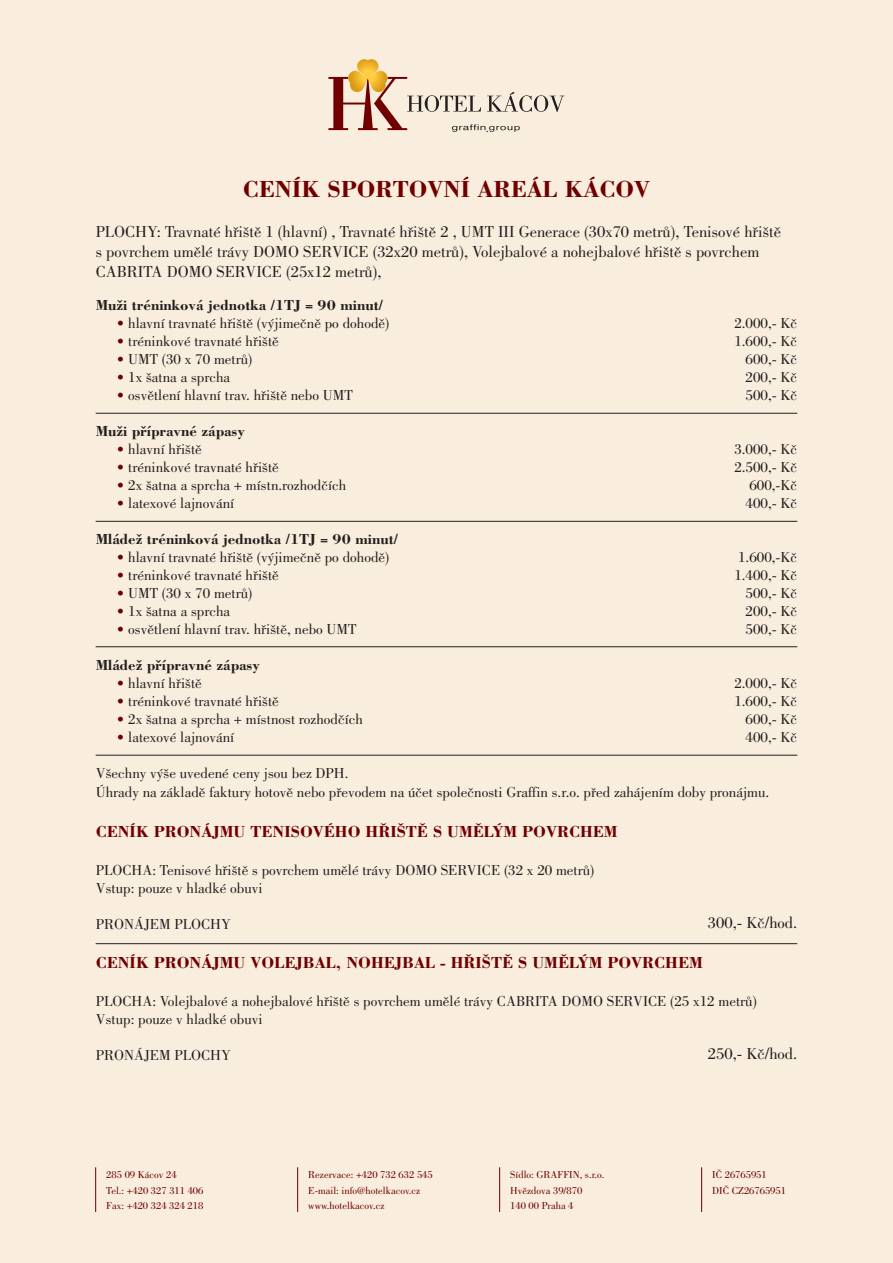
<style>
.page{position:relative;width:893px;height:1263px;background:#f9eddd}
.page>*{position:absolute;margin:0;border:0;box-sizing:border-box;transform-origin:0 0}
.t1{font:700 24px "Bodoni CE";color:#700000}
.t2{font:16.5px/19.8px "Bodoni CE";color:#231f20}
.t3{font:700 16.5px "Bodoni CE";color:#700000}
.t4{font:15px/18px "Bodoni CE";color:#231f20;text-align:right}
.t5{font:700 15px "Bodoni CE";color:#231f20}
.t6{font:10.5px/15.8px "Bodoni CE";color:#700000}
.s1{color:#700000}
</style>
<div class="page">
<hr style="left:701px;top:1167px;width:1px;height:45px;background:#700000">
<hr style="left:499px;top:1167px;width:1px;height:45px;background:#700000">
<hr style="left:297px;top:1167px;width:1px;height:45px;background:#700000">
<hr style="left:95px;top:1167px;width:1px;height:45px;background:#700000">
<svg style="left:328px;top:59px;width:236px;height:73px"></svg>
<hr style="left:96px;top:413px;width:701px;height:1px;background:#231f20">
<hr style="left:96px;top:646px;width:701px;height:1px;background:#231f20">
<hr style="left:96px;top:755px;width:701px;height:1px;background:#231f20">
<hr style="left:96px;top:943px;width:701px;height:1px;background:#231f20">
<hr style="left:96px;top:521px;width:701px;height:1px;background:#231f20">
<h1 class="t1" style="left:243px;top:180px;width:409px">CENÍK SPORTOVNÍ AREÁL KÁCOV</h1>
<p class="t2" style="left:96px;top:223px;width:687px">PLOCHY: Travnaté hřiště 1 (hlavní) , Travnaté hřiště 2 , UMT III Generace (30x70 metrů), Tenisové hřiště s povrchem umělé trávy DOMO SERVICE (32x20 metrů), Volejbalové a nohejbalové hřiště s povrchem<br>CABRITA DOMO SERVICE (25x12 metrů),</p>
<p class="t5" style="left:96px;top:298px;width:289px">Muži tréninková jednotka /1TJ = 90 minut/</p>
<p class="t4" style="left:117px;top:314px;width:274px"><span class="s1">•</span> hlavní travnaté hřiště (výjimečně po dohodě)</p>
<p class="t4" style="left:117px;top:332px;width:164px"><span class="s1">•</span> tréninkové travnaté hřiště</p>
<p class="t4" style="left:117px;top:350px;width:137px"><span class="s1">•</span> UMT (30 x 70 metrů)</p>
<p class="t4" style="left:117px;top:368px;width:115px"><span class="s1">•</span> 1x šatna a sprcha</p>
<p class="t4" style="left:117px;top:386px;width:237px"><span class="s1">•</span> osvětlení hlavní trav. hřiště nebo UMT</p>
<p class="t5" style="left:96px;top:424px;width:151px">Muži přípravné zápasy</p>
<p class="t4" style="left:117px;top:440px;width:86px"><span class="s1">•</span> hlavní hřiště</p>
<p class="t4" style="left:117px;top:458px;width:164px"><span class="s1">•</span> tréninkové travnaté hřiště</p>
<p class="t4" style="left:117px;top:476px;width:231px"><span class="s1">•</span> 2x šatna a sprcha + místn.rozhodčích</p>
<p class="t4" style="left:117px;top:494px;width:119px"><span class="s1">•</span> latexové lajnování</p>
<p class="t5" style="left:96px;top:532px;width:304px">Mládež tréninková jednotka /1TJ = 90 minut/</p>
<p class="t4" style="left:117px;top:548px;width:274px"><span class="s1">•</span> hlavní travnaté hřiště (výjimečně po dohodě)</p>
<p class="t4" style="left:117px;top:566px;width:164px"><span class="s1">•</span> tréninkové travnaté hřiště</p>
<p class="t4" style="left:117px;top:584px;width:137px"><span class="s1">•</span> UMT (30 x 70 metrů)</p>
<p class="t4" style="left:117px;top:602px;width:115px"><span class="s1">•</span> 1x šatna a sprcha</p>
<p class="t4" style="left:117px;top:620px;width:241px"><span class="s1">•</span> osvětlení hlavní trav. hřiště, nebo UMT</p>
<p class="t5" style="left:96px;top:658px;width:166px">Mládež přípravné zápasy</p>
<p class="t4" style="left:117px;top:674px;width:86px"><span class="s1">•</span> hlavní hřiště</p>
<p class="t4" style="left:117px;top:692px;width:164px"><span class="s1">•</span> tréninkové travnaté hřiště</p>
<p class="t4" style="left:117px;top:710px;width:248px"><span class="s1">•</span> 2x šatna a sprcha + místnost rozhodčích</p>
<p class="t4" style="left:117px;top:728px;width:119px"><span class="s1">•</span> latexové lajnování</p>
<p class="t4" style="left:96px;top:764px;width:675px;line-height:19.8px;text-align:left">Všechny výše uvedené ceny jsou bez DPH.<br>Úhrady na základě faktury hotově nebo převodem na účet společnosti Graffin s.r.o. před zahájením doby pronájmu.</p>
<p class="t3" style="left:96px;top:825px;width:523px">CENÍK PRONÁJMU TENISOVÉHO HŘIŠTĚ S UMĚLÝM POVRCHEM</p>
<p class="t4" style="left:96px;top:862px;width:500px;text-align:left">PLOCHA: Tenisové hřiště s povrchem umělé trávy DOMO SERVICE (32 x 20 metrů)<br>Vstup: pouze v hladké obuvi</p>
<p class="t4" style="left:96px;top:916px;width:137px">PRONÁJEM PLOCHY</p>
<p class="t3" style="left:96px;top:956px;width:609px">CENÍK PRONÁJMU VOLEJBAL, NOHEJBAL - HŘIŠTĚ S UMĚLÝM POVRCHEM</p>
<p class="t4" style="left:96px;top:993px;width:663px;text-align:left">PLOCHA: Volejbalové a nohejbalové hřiště s povrchem umělé trávy CABRITA DOMO SERVICE (25 x12 metrů)<br>Vstup: pouze v hladké obuvi</p>
<p class="t4" style="left:96px;top:1047px;width:137px">PRONÁJEM PLOCHY</p>
<p class="t4" style="left:734px;top:315px;width:64px">2.000,- Kč<br>1.600,- Kč<br>600,- Kč<br>200,- Kč<br>500,- Kč</p>
<p class="t4" style="left:734px;top:441px;width:64px">3.000,- Kč<br>2.500,- Kč<br>600,-Kč<br>400,- Kč</p>
<p class="t4" style="left:734px;top:549px;width:64px">1.600,-Kč<br>1.400,- Kč<br>500,- Kč<br>200,- Kč<br>500,- Kč</p>
<p class="t4" style="left:734px;top:675px;width:64px">2.000,- Kč<br>1.600,- Kč<br>600,- Kč<br>400,- Kč</p>
<p class="t2" style="left:708px;top:914px;width:91px">300,- Kč/hod.</p>
<p class="t2" style="left:708px;top:1044px;width:91px">250,- Kč/hod.</p>
<p class="t6" style="left:106px;top:1167px;width:99px">285 09 Kácov 24<br>Tel.: +420 327 311 406<br>Fax: +420 324 324 218</p>
<p class="t6" style="left:308px;top:1167px;width:126px">Rezervace: +420 732 632 545<br>E-mail: info@hotelkacov.cz www.hotelkacov.cz</p>
<p class="t6" style="left:510px;top:1167px;width:96px">Sídlo: GRAFFIN, s.r.o.<br>Hvězdova 39/870<br>140 00 Praha 4</p>
<p class="t6" style="left:712px;top:1167px;width:75px">IČ 26765951<br>DIČ CZ26765951</p>
</div>
